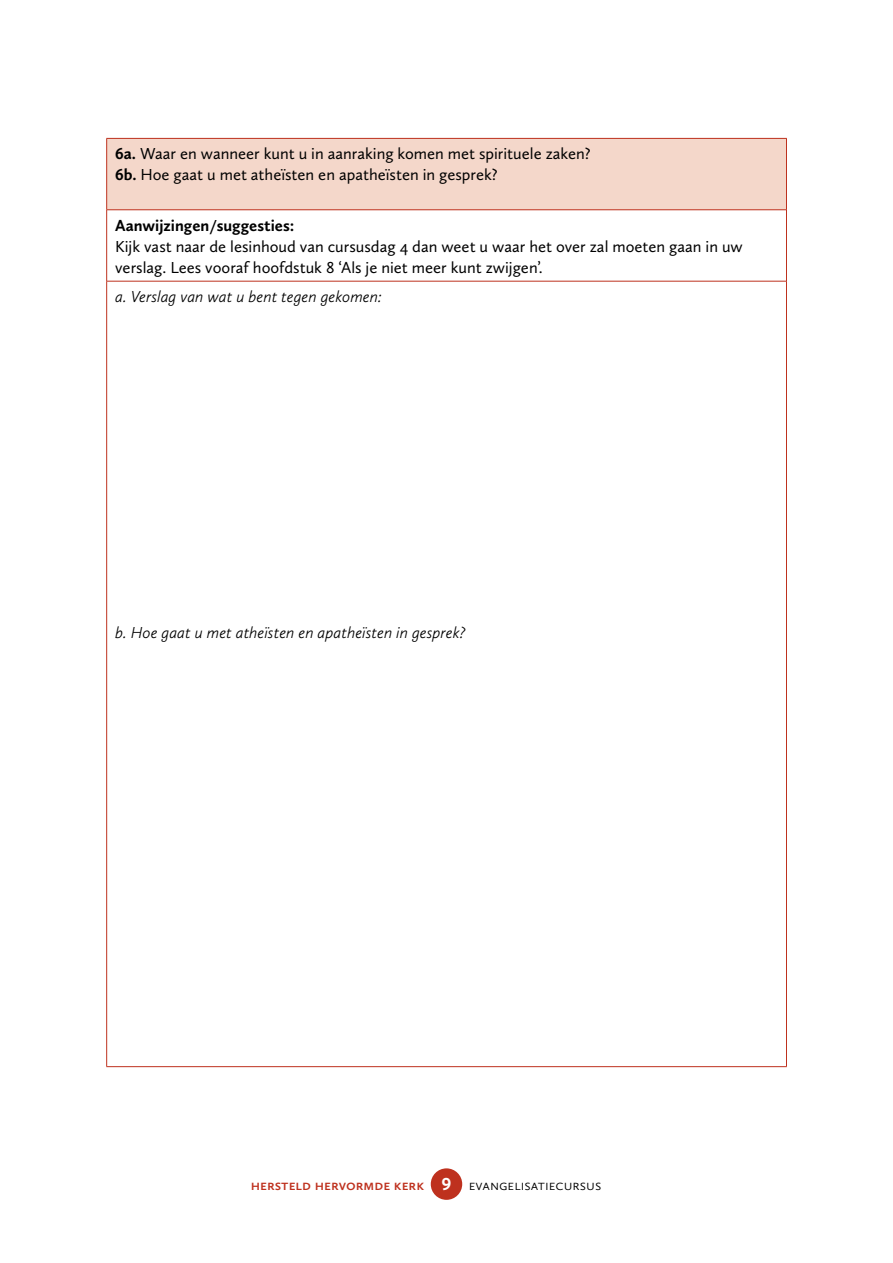
<style>
.page{position:relative;width:893px;height:1263px;background:#fff}
.page>*{position:absolute;margin:0;border:0;box-sizing:border-box;transform-origin:0 0}
.t1{font:16.5px/21px "Calluna Sans";color:#000}
.t2{font:italic 300 16.5px "Calluna Sans";color:#000}
.t3{font:700 16.5px "Calluna Sans";color:#000}
.t4{font:600 15px "Calluna Sans";color:#be311e}
.s1{font-weight:700}
.s2{font-weight:700;font-size:18px;color:#fff}
.s3{font-weight:300;color:#000}
</style>
<div class="page">
<div style="left:431px;top:1168px;width:31px;height:32px;background:#be311e;border-radius:50%"></div>
<div style="left:107px;top:138px;width:679px;height:72px;background:#f4d7ca"></div>
<hr style="left:106px;top:138px;width:681px;height:1px;background:#be311e">
<hr style="left:106px;top:139px;width:1px;height:71px;background:#be311e">
<hr style="left:786px;top:139px;width:1px;height:71px;background:#be311e">
<hr style="left:106px;top:210px;width:1px;height:71px;background:#be311e">
<hr style="left:786px;top:210px;width:1px;height:71px;background:#be311e">
<hr style="left:106px;top:281px;width:1px;height:785px;background:#be311e">
<hr style="left:786px;top:281px;width:1px;height:785px;background:#be311e">
<hr style="left:106px;top:1066px;width:681px;height:1px;background:#be311e">
<hr style="left:107px;top:210px;width:679px;height:1px;background:#be311e">
<hr style="left:107px;top:281px;width:679px;height:1px;background:#be311e">
<p class="t1" style="left:115px;top:143px;width:477px"><span class="s1">6a.</span> Waar en wanneer kunt u in aanraking komen met spirituele zaken?<br><span class="s1">6b.</span> Hoe gaat u met atheïsten en apatheïsten in gesprek?</p>
<p class="t3" style="left:115px;top:215px;width:181px">Aanwijzingen/suggesties:</p>
<p class="t1" style="left:115px;top:235px;width:629px">Kijk vast naar de lesinhoud van cursusdag 4 dan weet u waar het over zal moeten gaan in uw verslag. Lees vooraf hoofdstuk 8 ‘Als je niet meer kunt zwijgen’.</p>
<p class="t2" style="left:115px;top:287px;width:269px">a. Verslag van wat u bent tegen gekomen:</p>
<p class="t2" style="left:115px;top:623px;width:352px">b. Hoe gaat u met atheïsten en apatheïsten in gesprek?</p>
<p class="t4" style="left:251px;top:1176px;width:352px">hersteld hervormde kerk <span class="s2">9</span> <span class="s3">evangelisatiecursus</span></p>
</div>
